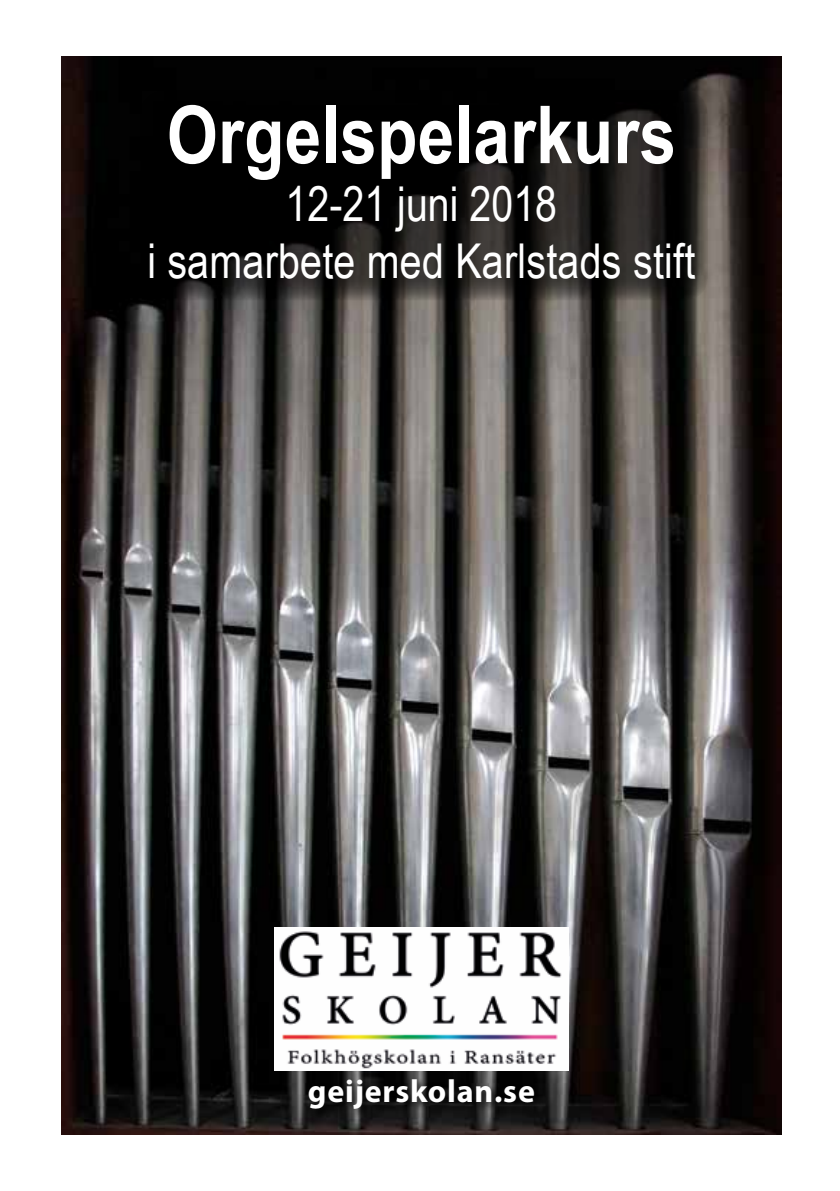
<style>
.page{position:relative;width:840px;height:1191px;background:#fff}
.page>*{position:absolute;margin:0;border:0;box-sizing:border-box;transform-origin:0 0}
.t1{font:700 80px "Arial Narrow";letter-spacing:.005em;color:#fff}
.t2{font:48px/57.6px "Arial Narrow";letter-spacing:.005em;color:#fff;text-align:center}
.t3{font:700 32px "Myriad Pro";letter-spacing:.025em;color:#fff}
</style>
<div class="page">
<img style="left:62px;top:57px;width:718px;height:1077px">
<svg style="left:140px;top:91px;width:567px;height:209px;background:#11100f"></svg>
<div style="left:307px;top:1077px;width:236px;height:41px;background:#000;opacity:.75"></div>
<img style="left:274px;top:927px;width:294px;height:143px">
<h1 class="t1" style="left:167px;top:74px;width:510px">Orgelspelarkurs</h1>
<p class="t2" style="left:147px;top:173px;width:549px">12-21 juni 2018<br>i samarbete med Karlstads stift</p>
<p class="t3" style="left:308px;top:1070px;width:228px">geijerskolan.se</p>
</div>
